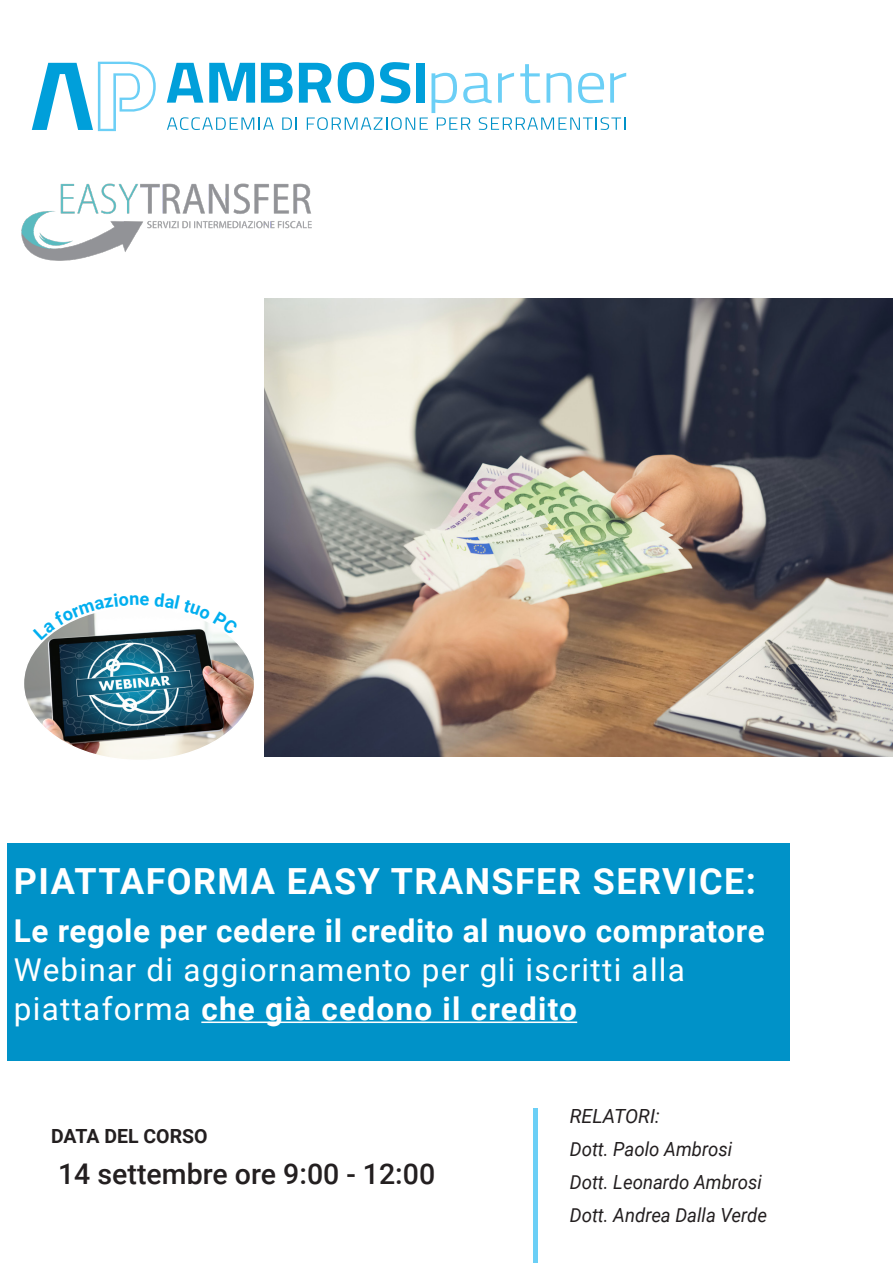
<style>
.page{position:relative;width:893px;height:1263px;background:#fff}
.page>*{position:absolute;margin:0;border:0;box-sizing:border-box;transform-origin:0 0}
.t1{font:700 36px "Roboto";letter-spacing:.04em;color:#fff}
.t2{font:31.5px/39px "Roboto";letter-spacing:.04em;color:#fff}
.t3{font:700 31.5px "Roboto";letter-spacing:.02em;color:#fff}
.t4{font:500 28.5px "Roboto";color:#231f20}
.t5{font:italic 19.5px "Roboto";color:#231f20;scale:.95 1}
.t6{font:700 19.5px "Roboto";color:#231f20}
.t7{font:italic 19.5px "Roboto";color:#231f20}
.s1{font-weight:700}
</style>
<div class="page">
<svg style="left:167px;top:62px;width:459px;height:68px"></svg>
<svg style="left:32px;top:61px;width:124px;height:70px"></svg>
<div style="left:7px;top:843px;width:782px;height:218px;background:#0092c8"></div>
<hr style="left:201px;top:1021px;width:376px;height:2px;background:#fff">
<div style="left:533px;top:1108px;width:5px;height:155px;background:#6bcff6"></div>
<img style="left:26px;top:640px;width:226px;height:118px">
<img style="left:265px;top:299px;width:628px;height:457px">
<img style="left:21px;top:183px;width:291px;height:78px">
<svg style="left:45px;top:613px;width:188px;height:27px"></svg>
<p class="t1" style="left:14px;top:856px;width:743px">PIATTAFORMA EASY TRANSFER SERVICE:</p>
<p class="t3" style="left:14px;top:909px;width:752px">Le regole per cedere il credito al nuovo compratore</p>
<p class="t2" style="left:14px;top:949px;width:673px">Webinar di aggiornamento per gli iscritti alla piattaforma <span class="s1">che già cedono il credito</span></p>
<p class="t6" style="left:51px;top:1122px;width:158px">DATA DEL CORSO</p>
<p class="t4" style="left:58px;top:1153px;width:379px">14 settembre ore 9:00 - 12:00</p>
<p class="t7" style="left:570px;top:1102px;width:92px">RELATORI:</p>
<p class="t5" style="left:570px;top:1135px;width:172px">Dott. Paolo Ambrosi</p>
<p class="t5" style="left:570px;top:1168px;width:204px">Dott. Leonardo Ambrosi</p>
<p class="t5" style="left:570px;top:1201px;width:209px">Dott. Andrea Dalla Verde</p>
</div>
